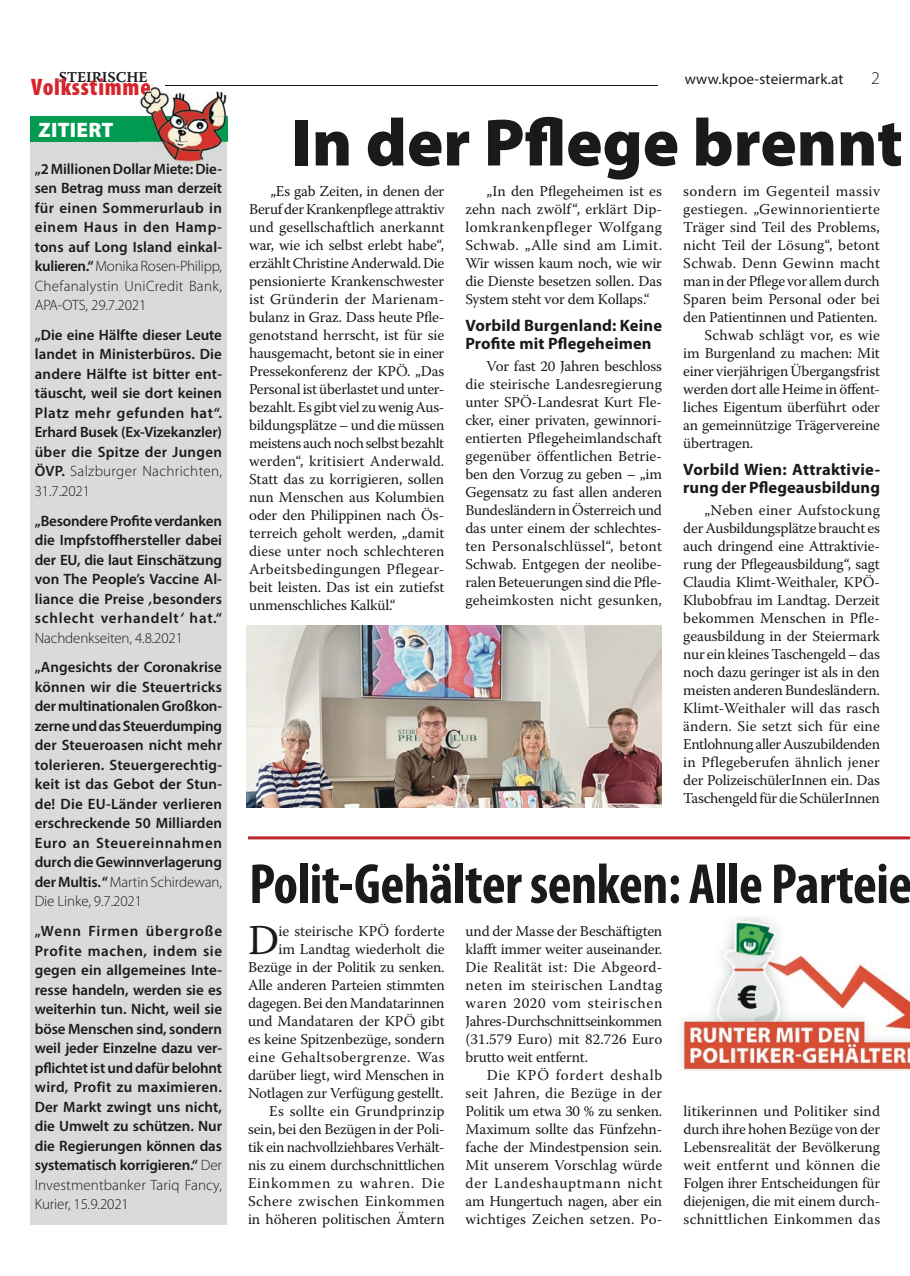
<style>
.page{position:relative;width:910px;height:1276px;background:#fff}
.page>*{position:absolute;margin:0;border:0;box-sizing:border-box;transform-origin:0 0}
.t1{font:900 67.5px "Myriad Pro";color:#1a1a1a}
.t2{font:700 condensed 57px "Myriad Pro";letter-spacing:-.01em;color:#1a1a1a}
.t3{font:42.3px "Warnock Pro";color:#1a1a1a}
.t4{font:900 condensed 24px "Myriad Pro";letter-spacing:.03em;color:#d8242b}
.t5{font:900 21px "Myriad Pro";letter-spacing:.01em;color:#fff}
.t6{font:300 18px "Myriad Pro";color:#1a1a1a}
.t7{font:700 16.5px/18px "Myriad Pro";letter-spacing:.01em;color:#1a1a1a}
.t8{font:15px/18px "Warnock Pro";letter-spacing:-.01em;color:#1a1a1a;text-align:justify}
.t9{font:600 15px/19.5px "Myriad Pro";letter-spacing:.01em;color:#1a1a1a;text-align:justify}
.t10{font:15px "Warnock Pro";letter-spacing:.015em;color:#1a1a1a}
.t11{font:15px "Warnock Pro";letter-spacing:.02em;color:#1a1a1a}
.t12{font:15px "Warnock Pro";letter-spacing:.01em;color:#1a1a1a}
.t13{font:15px "Warnock Pro";letter-spacing:.025em;color:#1a1a1a}
.t14{font:15px "Myriad Pro";letter-spacing:.01em;color:#1a1a1a}
.t15{font:15px "Warnock Pro Semibold Capt";letter-spacing:-.01em;color:#1a1a1a}
.s1{font-weight:300}
.s2{font-style:italic}
</style>
<div class="page">
<hr style="left:166px;top:85px;width:492px;height:1px;background:#1a1a1a">
<img style="left:680px;top:916px;width:230px;height:154px">
<hr style="left:248px;top:836px;width:662px;height:3px;background:#bc272c">
<div style="left:30px;top:135px;width:197px;height:1090px;background:#d8dbda"></div>
<div style="left:30px;top:116px;width:198px;height:26px;background:#009a50"></div>
<img style="left:140px;top:85px;width:87px;height:31px">
<img style="left:166px;top:85px;width:61px;height:1px">
<svg style="left:140px;top:83px;width:10px;height:12px"></svg>
<img style="left:139px;top:116px;width:89px;height:47px">
<img style="left:247px;top:625px;width:414px;height:183px">
<p class="t15" style="left:59px;top:68px;width:90px">STEIRISCHE</p>
<p class="t6" style="left:871px;top:67px;width:10px">2</p>
<h3 class="t4" style="left:31px;top:72px;width:121px">Volksstimme</h3>
<p class="t14" style="left:685px;top:69px;width:160px">www.kpoe-steiermark.at</p>
<h3 class="t5" style="left:39px;top:116px;width:76px">ZITIERT</h3>
<p class="t9" style="left:35px;top:158px;width:189px">„2 Millionen Dollar Miete: Die&shy;sen Betrag muss man derzeit für einen Sommerurlaub in einem Haus in den Hamp&shy;tons auf Long Island einkal&shy;kulieren.“ <span class="s1">Monika Rosen-Philipp, Chef analystin UniCredit Bank, APA-OTS, 29.7.2021</span></p>
<p class="t9" style="left:35px;top:325px;width:189px">„Die eine Hälfte dieser Leute landet in Ministerbüros. Die andere Hälfte ist bitter ent&shy;täuscht, weil sie dort keinen Platz mehr gefunden hat“.<br>Erhard Busek (Ex-Vizekanzler) über die Spitze der Jungen ÖVP. <span class="s1">Salzburger Nachrichten, 31.7.2021</span></p>
<p class="t9" style="left:35px;top:510px;width:189px">„Besondere Profite verdanken die Impfstoffhersteller dabei der EU, die laut Einschätzung von The People’s Vaccine Al&shy;liance die Preise <span class="s2">‚</span>besonders schlecht verhandelt<span class="s2">‘</span> hat.“ <span class="s1">Nachdenkseiten, 4.8.2021</span></p>
<p class="t9" style="left:35px;top:657px;width:189px">„Angesichts der Coronakrise können wir die Steuertricks der multinationalen Großkon&shy;zerne und das Steuerdumping der Steueroasen nicht mehr tolerieren. Steuergerechtig&shy;keit ist das Gebot der Stun&shy;de! Die EU-Länder verlieren erschreckende 50 Milliarden Euro an Steuereinnahmen durch die Gewinnverlagerung der Multis. “ <span class="s1">Martin Schirdewan, Die Linke, 9.7.2021</span></p>
<p class="t9" style="left:35px;top:921px;width:189px">„Wenn Firmen übergroße Profite machen, indem sie gegen ein allgemeines Inte&shy;resse handeln, werden sie es weiterhin tun. Nicht, weil sie böse Menschen sind, sondern weil jeder Einzelne dazu ver&shy;pflichtet ist und dafür belohnt wird, Profit zu maximieren.<br>Der Markt zwingt uns nicht, die Umwelt zu schützen. Nur die Regierungen können das systematisch korrigieren.“ <span class="s1">Der Investmentbanker Tariq Fancy, Kurier, 15.9.2021</span></p>
<h3 class="t3" style="left:248px;top:914px;width:33px">D</h3>
<h1 class="t1" style="left:291px;top:98px;width:613px">In der Pflege brennt</h1>
<p class="t8" style="left:249px;top:182px;width:197px;text-indent:21px">„Es gab Zeiten, in denen der Beruf der Krankenpflege attraktiv und gesellschaftlich anerkannt war, wie ich selbst erlebt habe“, erzählt Christine Anderwald. Die pensionierte Krankenschwester ist Gründerin der Marienam&shy;bulanz in Graz. Dass heute Pfle&shy;genotstand herrscht, ist für sie hausgemacht, betont sie in einer Pressekonferenz der KPÖ. „Das Personal ist überlastet und unter&shy;bezahlt. Es gibt viel zu wenig Aus&shy;bildungsplätze – und die müssen meistens auch noch selbst bezahlt werden“, kritisiert Anderwald.<br>Statt das zu korrigieren, sollen nun Menschen aus Kolumbien oder den Philippinen nach Ös&shy;terreich geholt werden, „damit diese unter noch schlechteren Arbeitsbedingungen Pflegear&shy;beit leisten. Das ist ein zutiefst unmenschliches Kalkül.“</p>
<p class="t8" style="left:465px;top:182px;width:198px;text-indent:21px">„In den Pflegeheimen ist es zehn nach zwölf“, erklärt Dip&shy;lomkrankenpfleger Wolfgang Schwab. „Alle sind am Limit.<br>Wir wissen kaum noch, wie wir die Dienste besetzen sollen. Das System steht vor dem Kollaps.“</p>
<p class="t13" style="left:683px;top:182px;width:198px">sondern im Gegenteil massiv</p>
<p class="t11" style="left:683px;top:200px;width:198px">gestiegen. „Gewinnorientierte</p>
<p class="t8" style="left:683px;top:218px;width:198px">Träger sind Teil des Problems,</p>
<p class="t12" style="left:683px;top:236px;width:198px">nicht Teil der Lösung“, betont</p>
<p class="t10" style="left:683px;top:254px;width:198px">Schwab. Denn Gewinn macht</p>
<p class="t8" style="left:683px;top:272px;width:198px">man in der Pflege vor allem durch</p>
<p class="t8" style="left:683px;top:290px;width:198px">Sparen beim Personal oder bei</p>
<p class="t8" style="left:683px;top:308px;width:196px">den Patientinnen und Patienten.</p>
<p class="t10" style="left:705px;top:326px;width:177px">Schwab schlägt vor, es wie</p>
<p class="t8" style="left:683px;top:344px;width:198px">im Burgenland zu machen: Mit</p>
<p class="t8" style="left:683px;top:362px;width:198px">einer vierjährigen Übergangsfrist</p>
<p class="t8" style="left:683px;top:380px;width:198px">werden dort alle Heime in öffent-</p>
<p class="t8" style="left:683px;top:398px;width:198px">liches Eigentum überführt oder</p>
<p class="t8" style="left:683px;top:416px;width:198px">an gemeinnützige Trägervereine</p>
<p class="t8" style="left:683px;top:434px;width:72px">übertragen.</p>
<p class="t7" style="left:683px;top:459px;width:198px">Vorbild Wien: Attraktivie&shy;rung der Pflegeausbildung</p>
<p class="t8" style="left:683px;top:501px;width:198px;text-indent:21px">„Neben einer Aufstockung der Ausbildungsplätze braucht es auch dringend eine Attraktivie&shy;rung der Pflegeausbildung“, sagt Claudia Klimt-Weithaler, KPÖ-Klubobfrau im Landtag. Derzeit bekommen Menschen in Pfle&shy;geausbildung in der Steiermark nur ein kleines Taschengeld – das noch dazu geringer ist als in den meisten anderen Bundesländern.<br>Klimt-Weithaler will das rasch ändern. Sie setzt sich für eine Entlohnung aller Auszubildenden in Pflegeberufen ähnlich jener der PolizeischülerInnen ein. Das Taschengeld für die SchülerInnen</p>
<p class="t7" style="left:465px;top:315px;width:198px">Vorbild Burgenland: Keine<br>Profite mit Pflegeheimen</p>
<p class="t8" style="left:465px;top:357px;width:198px;text-indent:21px">Vor fast 20 Jahren beschloss die steirische Landesregierung unter SPÖ-Landesrat Kurt Fle&shy;cker, einer privaten, gewinnori&shy;entierten Pflegeheimlandschaft gegenüber öffentlichen Betrie&shy;ben den Vorzug zu geben – „im Gegensatz zu fast allen anderen Bundesländern in Österreich und das unter einem der schlechtes&shy;ten Personalschlüssel“, betont Schwab. Entgegen der neolibe&shy;ralen Beteuerungen sind die Pfle&shy;geheimkosten nicht gesunken,</p>
<h2 class="t2" style="left:249px;top:848px;width:665px">Polit-Gehälter senken: Alle Parteie</h2>
<p class="t8" style="left:248px;top:922px;width:198px;text-align:right">ie steirische KPÖ forderte<br>im Landtag wiederholt die<br>Bezüge in der Politik zu senken.<br>Alle anderen Parteien stimmten dagegen. Bei den Mandatarinnen und Mandataren der KPÖ gibt es keine Spitzenbezüge, sondern eine Gehaltsobergrenze. Was darüber liegt, wird Menschen in<br>Notlagen zur Verfügung gestellt.<br>Es sollte ein Grundprinzip sein, bei den Bezügen in der Poli&shy;tik ein nachvollziehbares Verhält&shy;nis zu einem durchschnittlichen<br>Einkommen zu wahren. Die<br>Schere zwischen Einkommen in höheren politischen Ämtern</p>
<p class="t8" style="left:466px;top:922px;width:198px">und der Masse der Beschäftigten klafft immer weiter auseinander.<br>Die Realität ist: Die Abgeord&shy;neten im steirischen Landtag waren 2020 vom steirischen Jahres-Durchschnittseinkommen (31.579 Euro) mit 82.726 Euro brutto weit entfernt.</p>
<p class="t8" style="left:466px;top:1066px;width:198px;text-indent:21px">Die KPÖ fordert deshalb seit Jahren, die Bezüge in der Politik um etwa 30 % zu senken.<br>Maximum sollte das Fünfzehn&shy;fache der Mindestpension sein.<br>Mit unserem Vorschlag würde der Landeshauptmann nicht am Hungertuch nagen, aber ein wichtiges Zeichen setzen. Po-</p>
<p class="t8" style="left:684px;top:1102px;width:198px">litikerinnen und Politiker sind durch ihre hohen Bezüge von der Lebensrealität der Bevölkerung weit entfernt und können die Folgen ihrer Entscheidungen für diejenigen, die mit einem durch&shy;schnittlichen Einkommen das</p>
</div>
